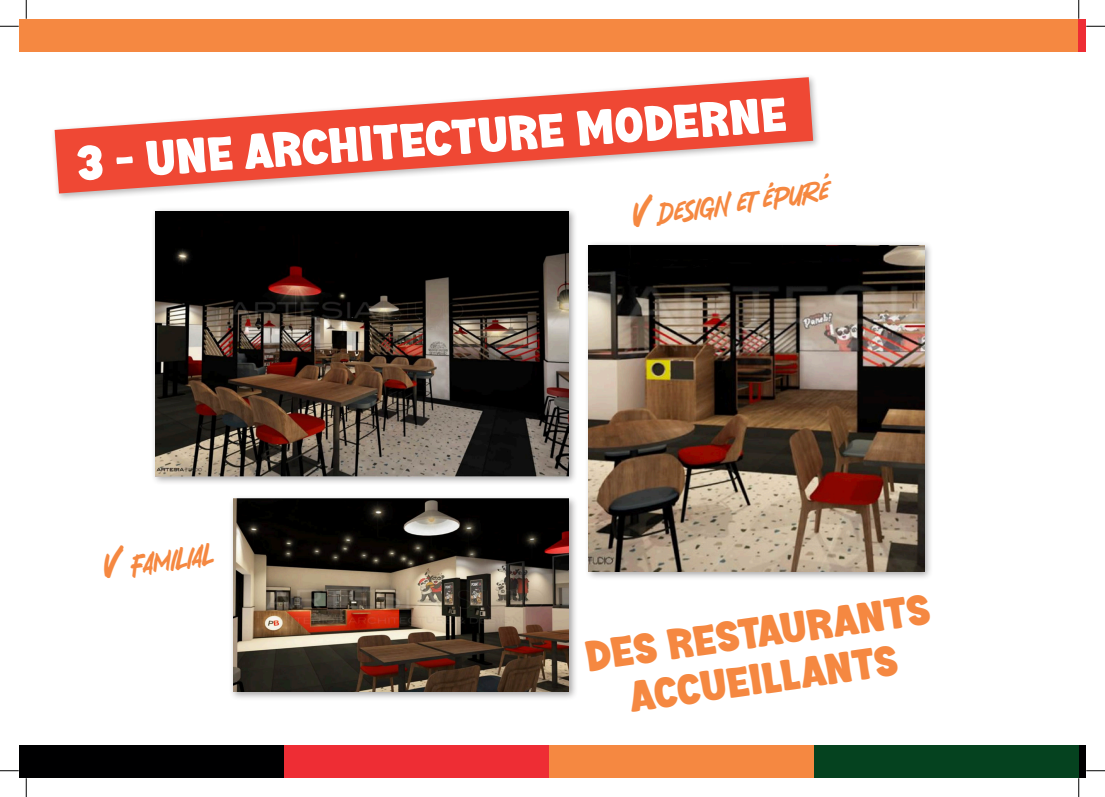
<style>
.page{position:relative;width:1105px;height:797px;background:#fff}
.page>*{position:absolute;margin:0;border:0;box-sizing:border-box;transform-origin:0 0}
.t1{font:48.38px "Fresh Juice";color:#fff}
.t2{font:42.5px "Fresh Juice";color:#f58841}
.t3{font:27px "Neodex";color:#f58841}
.s1{font-size:41.12px}
</style>
<div class="page">
<div style="left:19px;top:745px;width:265px;height:32px;background:#000001"></div>
<div style="left:284px;top:745px;width:265px;height:32px;background:#ee2d34"></div>
<div style="left:549px;top:745px;width:265px;height:32px;background:#f58841"></div>
<div style="left:814px;top:745px;width:265px;height:32px;background:#05421f"></div>
<div style="left:1079px;top:745px;width:7px;height:32px;background:#000001"></div>
<div style="left:151px;top:207px;width:427px;height:278px;background:#231f20;opacity:.41"></div>
<img style="left:155px;top:211px;width:413px;height:265px">
<div style="left:584px;top:241px;width:350px;height:339px;background:#231f20;opacity:.41"></div>
<img style="left:589px;top:245px;width:335px;height:326px">
<div style="left:229px;top:494px;width:349px;height:207px;background:#231f20;opacity:.41"></div>
<img style="left:233px;top:499px;width:335px;height:193px">
<svg style="left:55px;top:77px;width:758px;height:116px;fill:#ef4834"></svg>
<div style="left:19px;top:19px;width:1060px;height:33px;background:#f58841"></div>
<div style="left:1079px;top:19px;width:7px;height:33px;background:#ee2d34"></div>
<svg style="left:0;top:25px;width:19px;height:2px"></svg>
<svg style="left:1086px;top:25px;width:19px;height:2px"></svg>
<svg style="left:0;top:770px;width:19px;height:1px"></svg>
<svg style="left:1086px;top:770px;width:19px;height:1px"></svg>
<svg style="left:25px;top:0;width:2px;height:19px"></svg>
<svg style="left:25px;top:778px;width:2px;height:19px"></svg>
<svg style="left:1078px;top:0;width:1px;height:19px"></svg>
<svg style="left:1078px;top:778px;width:1px;height:19px"></svg>
<svg style="left:768px;top:181px;width:6px;height:7px"></svg>
<p class="t1" style="left:75px;top:130px;width:713px;rotate:-4deg">3 - UNE ARCHITECTURE MODERNE</p>
<p class="t3" style="left:631px;top:203px;width:199px;rotate:-8deg"><span class="s1">v</span> design et epure</p>
<p class="t3" style="left:102px;top:554px;width:112px;rotate:-8deg"><span class="s1">v</span> familial</p>
<p class="t2" style="left:582px;top:628px;width:349px;rotate:-8deg">DES RESTAURANTS</p>
<p class="t2" style="left:627px;top:668px;width:271px;rotate:-8deg">ACCUEILLANTS</p>
</div>
